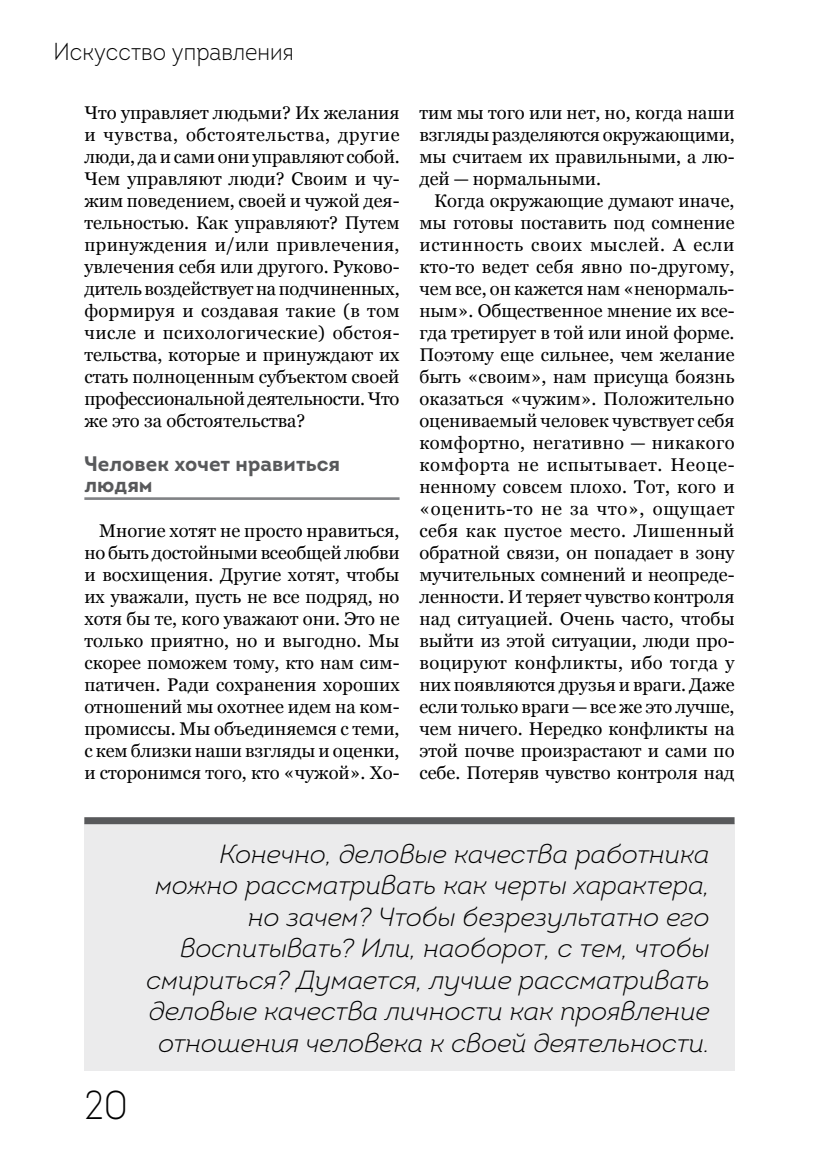
<style>
.page{position:relative;width:819px;height:1166px;background:#fff}
.page>*{position:absolute;margin:0;border:0;box-sizing:border-box;transform-origin:0 0}
.t1{font:300 40.25px "Intro";color:#000;scale:.9 1}
.t2{font:italic 300 26.25px/31.5px "Intro";color:#000;text-align:right}
.t3{font:300 24.5px "Intro";color:#000;scale:.9 1}
.t4{font:700 21px/21px "Intro";color:#58595b}
.t5{font:18.38px/22.1px "Georgia";color:#000;text-align:justify}
</style>
<div class="page">
<hr style="left:84px;top:497px;width:315px;height:3px;background:#808285">
<div style="left:84px;top:823px;width:650px;height:248px;background:#ebebec"></div>
<div style="left:84px;top:817px;width:650px;height:7px;background:#58595b"></div>
<h3 class="t3" style="left:54px;top:36px;width:268px">И скусство управления</h3>
<p class="t5" style="left:84px;top:102px;width:317px">Что управляет людьми? Их желания и чувства, обстоятельства, другие люди, да и сами они управляют собой.<br>Чем управляют люди? Своим и чу&shy;жим поведением, своей и чужой дея&shy;тельностью. Как управляют? Путем принуждения и/или привлечения, увлечения себя или другого. Руково&shy;дитель воздействует на подчиненных, формируя и создавая такие (в том числе и психологические) обстоя&shy;тельства, которые и принуждают их стать полноценным субъектом своей профессиональной деятельности. Что же это за обстоятельства?</p>
<p class="t4" style="left:84px;top:453px;width:257px">Человек хочет нравиться людям</p>
<p class="t5" style="left:84px;top:520px;width:317px;text-indent:15px">Многие хотят не просто нравиться, но быть достойными всеобщей любви и восхищения. Другие хотят, чтобы их уважали, пусть не все подряд, но хотя бы те, кого уважают они. Это не только приятно, но и выгодно. Мы скорее поможем тому, кто нам сим&shy;патичен. Ради сохранения хороших отношений мы охотнее идем на ком&shy;промиссы. Мы объединяемся с теми, с кем близки наши взгляды и оценки, и сторонимся того, кто «чужой». Хо-</p>
<p class="t5" style="left:419px;top:102px;width:317px">тим мы того или нет, но, когда наши взгляды разделяются окружающими, мы считаем их правильными, а лю&shy;дей — нормальными.</p>
<p class="t5" style="left:419px;top:190px;width:317px;text-indent:15px">Когда окружающие думают иначе, мы готовы поставить под сомнение истинность своих мыслей. А если кто-то ведет себя явно по-другому, чем все, он кажется нам «ненормаль&shy;ным». Общественное мнение их все&shy;гда третирует в той или иной форме.<br>Поэтому еще сильнее, чем желание быть «своим», нам присуща боязнь оказаться «чужим». Положительно оцениваемый человек чувствует себя комфортно, негативно — никакого комфорта не испытывает. Неоце&shy;ненному совсем плохо. Тот, кого и «оценить-то не за что», ощущает себя как пустое место. Лишенный обратной связи, он попадает в зону мучительных сомнений и неопреде&shy;ленности. И теряет чувство контроля над ситуацией. Очень часто, чтобы выйти из этой ситуации, люди про&shy;воцируют конфликты, ибо тогда у них появляются друзья и враги. Даже если только враги—все же это лучше, чем ничего. Нередко конфликты на этой почве произрастают и сами по себе. Потеряв чувство контроля над</p>
<h1 class="t1" style="left:84px;top:1079px;width:50px">20</h1>
<p class="t2" style="left:147px;top:838px;width:564px">Конечно, деловые качества работника можно рассматривать как черты характера, но зачем? Чтобы безрезультатно его воспитывать? Или, наоборот, с тем, чтобы смириться? Думается, лучше рассматривать деловые качества личности как проявление отношения человека к своей деятельности.</p>
</div>
